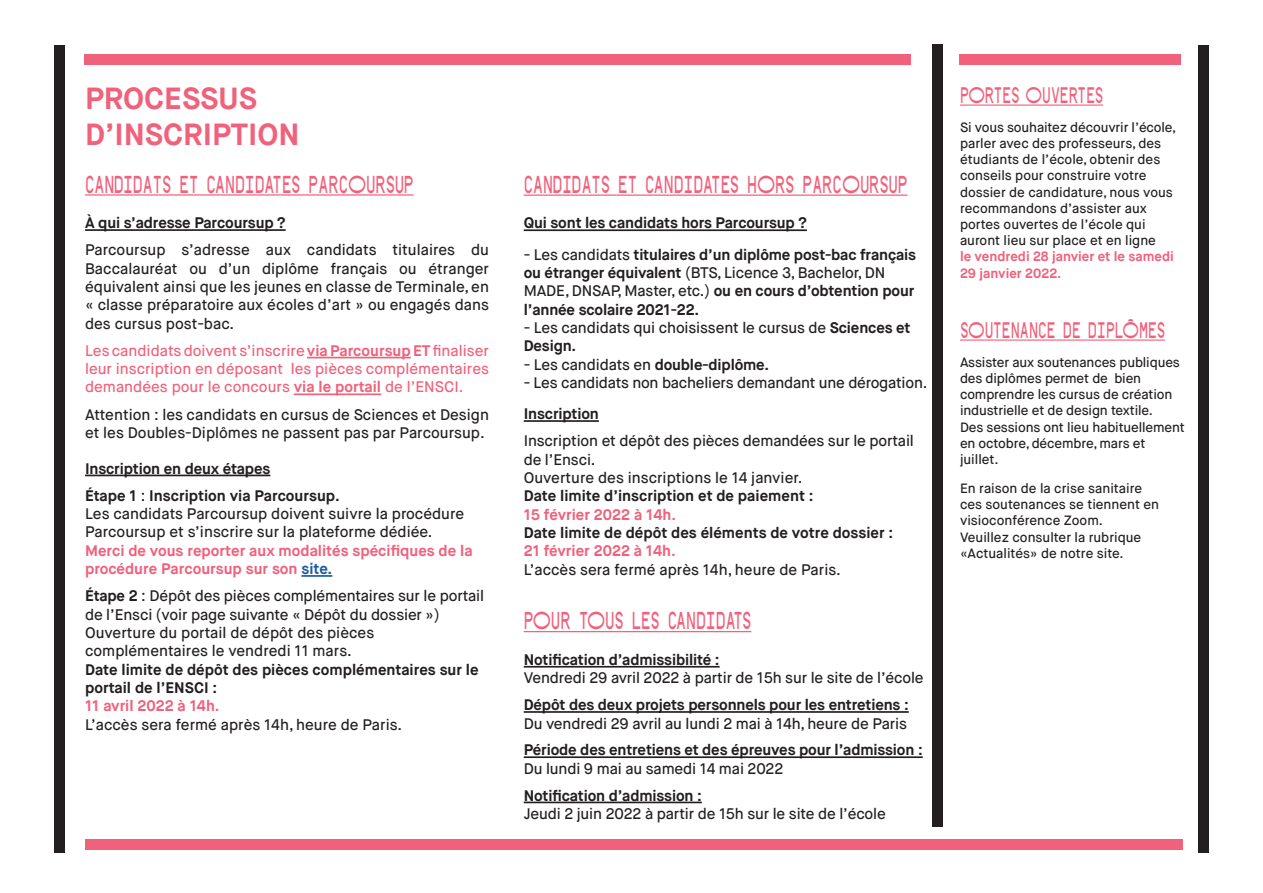
<style>
.page{position:relative;width:1263px;height:893px;background:#fff}
.page>*{position:absolute;margin:0;border:0;box-sizing:border-box;transform-origin:0 0}
.t1{font:700 30.6px/36.8px "Maison Neue";color:#f0617b}
.t2{font:24.45px "Atelier";color:#f0617b}
.t3{font:22.5px "Atelier";color:#f0617b}
.t4{font:500 15.3px/18.3px "Maison Neue";letter-spacing:-.01em;color:#231f20}
.t5{font:700 15.3px/18.3px "Maison Neue";letter-spacing:-.01em;color:#231f20}
.t6{font:500 15.3px/18.3px "Maison Neue";color:#f0617b;text-align:justify}
.t7{font:500 13.5px/16.2px "Maison Neue";color:#231f20}
.s1{font-weight:700}
.s2{font-weight:700;color:#f0617b}
.s3{font-weight:700;color:#175d9e}
.s4{font-weight:500}
.s5{color:#f0617b}
</style>
<div class="page">
<hr style="left:85px;top:194px;width:329px;height:2px;background:#f0617b">
<hr style="left:85px;top:229px;width:201px;height:2px;background:#231f20">
<hr style="left:307px;top:357px;width:104px;height:1px;background:#f0617b">
<hr style="left:294px;top:393px;width:87px;height:2px;background:#f0617b">
<hr style="left:85px;top:475px;width:185px;height:1px;background:#231f20">
<hr style="left:301px;top:575px;width:31px;height:2px;background:#175d9e">
<hr style="left:524px;top:195px;width:383px;height:1px;background:#f0617b">
<hr style="left:524px;top:229px;width:283px;height:2px;background:#231f20">
<hr style="left:524px;top:420px;width:75px;height:2px;background:#231f20">
<hr style="left:524px;top:631px;width:227px;height:1px;background:#f0617b">
<hr style="left:524px;top:666px;width:196px;height:2px;background:#231f20">
<hr style="left:524px;top:711px;width:385px;height:2px;background:#231f20">
<hr style="left:524px;top:756px;width:399px;height:2px;background:#231f20">
<hr style="left:524px;top:802px;width:178px;height:1px;background:#231f20">
<div style="left:85px;top:54px;width:826px;height:11px;background:#f0617b"></div>
<div style="left:54px;top:45px;width:11px;height:808px;background:#231f20"></div>
<div style="left:932px;top:45px;width:11px;height:782px;background:#231f20"></div>
<div style="left:1198px;top:45px;width:11px;height:808px;background:#231f20"></div>
<div style="left:959px;top:54px;width:222px;height:11px;background:#f0617b"></div>
<hr style="left:960px;top:105px;width:143px;height:1px;background:#f0617b">
<hr style="left:960px;top:339px;width:205px;height:2px;background:#f0617b">
<div style="left:85px;top:839px;width:1097px;height:11px;background:#f0617b"></div>
<p class="t1" style="left:85px;top:80px;width:216px">PROCESSUS<br>D’INSCRIPTION</p>
<p class="t2" style="left:85px;top:168px;width:330px">CANDIDATS ET CANDIDATES PARCOURSUP</p>
<p class="t5" style="left:85px;top:214px;width:202px">À qui s’adresse Parcoursup ?</p>
<p class="t4" style="left:85px;top:241px;width:405px;text-align:justify">Parcoursup s’adresse aux candidats titulaires du Baccalauréat ou d’un diplôme français ou étranger équivalent ainsi que les jeunes en classe de Terminale, en « classe préparatoire aux écoles d’art » ou engagés dans des cursus post-bac.</p>
<p class="t6" style="left:85px;top:341px;width:405px">Les candidats doivent s’inscrire <span class="s1">via ParcoursupET</span> finaliser leur inscription en déposant les pièces complémentaires demandées pour le concours <span class="s1">via le portail</span> de l’ENSCI.</p>
<p class="t4" style="left:85px;top:405px;width:405px">Attention : les candidats en cursus de Sciences et Design et les Doubles-Diplômes ne passent pas par Parcoursup.</p>
<p class="t5" style="left:85px;top:459px;width:187px">Inscription en deux étapes</p>
<p class="t4" style="left:85px;top:486px;width:389px"><span class="s1">Étape 1</span> : <span class="s1">Inscription via Parcoursup.<br></span>Les candidats Parcoursup doivent suivre la procédure Parcoursup et s’inscrire sur la plateforme dédiée.<br><span class="s2">Merci de vous reporter aux modalités spécifiques de la procédure Parcoursup sur son</span> <span class="s3">site.</span></p>
<p class="t4" style="left:85px;top:587px;width:401px"><span class="s1">Étape 2</span> : Dépôt des pièces complémentaires sur le portail de l’Ensci (voir page suivante « Dépôt du dossier »)</p>
<p class="t4" style="left:85px;top:623px;width:395px">Ouverture du portail de dépôt des pièces complémentaires le vendredi 11 mars.<br><span class="s1">Date limite de dépôt des pièces complémentaires sur le portail de l’ENSCI :<br></span><span class="s2">11 avril 2022 à 14h.</span></p>
<p class="t4" style="left:85px;top:715px;width:319px">L’accès sera fermé après 14h, heure de Paris.</p>
<p class="t2" style="left:524px;top:168px;width:385px">CANDIDATS ET CANDIDATES HORS PARCOURSUP</p>
<p class="t5" style="left:524px;top:214px;width:285px">Qui sont les candidats hors Parcoursup ?</p>
<p class="t5" style="left:524px;top:245px;width:394px"><span class="s4">- Les candidats</span> titulaires d’un diplôme post-bac français ou étranger équivalent <span class="s4">(BTS, Licence 3, Bachelor, DN MADE, DNSAP, Master, etc.)</span> ou en cours d’obtention pour l’année scolaire 2021-22.</p>
<p class="t4" style="left:524px;top:319px;width:388px">- Les candidats qui choisissent le cursus de <span class="s1">Sciences et<br>Design.</span></p>
<p class="t4" style="left:524px;top:355px;width:247px">- Les candidats en <span class="s1">double-diplôme.</span></p>
<p class="t4" style="left:524px;top:374px;width:405px">- Les candidats non bacheliers demandant une dérogation.</p>
<p class="t5" style="left:524px;top:405px;width:77px">Inscription</p>
<p class="t4" style="left:524px;top:432px;width:392px">Inscription et dépôt des pièces demandées sur le portail de l’Ensci.</p>
<p class="t4" style="left:524px;top:469px;width:280px">Ouverture des inscriptions le 14 janvier.</p>
<p class="t5" style="left:524px;top:487px;width:291px">Date limite d’inscription et de paiement :</p>
<p class="t5" style="left:524px;top:505px;width:371px"><span class="s5">15 février 2022 à 14h.<br></span>Date limite de dépôt des éléments de votre dossier :<br><span class="s5">21 février 2022 à 14h.</span></p>
<p class="t4" style="left:524px;top:560px;width:319px">L’accès sera fermé après 14h, heure de Paris.</p>
<p class="t2" style="left:524px;top:605px;width:229px">POUR TOUS LES CANDIDATS</p>
<p class="t5" style="left:524px;top:650px;width:197px">Notification d’admissibilité :</p>
<p class="t4" style="left:524px;top:669px;width:401px">Vendredi 29 avril 2022 à partir de 15h sur le site de l’école</p>
<p class="t5" style="left:524px;top:696px;width:387px">Dépôt des deux projets personnels pour les entretiens :</p>
<p class="t4" style="left:524px;top:714px;width:385px">Du vendredi 29 avril au lundi 2 mai à 14h, heure de Paris</p>
<p class="t5" style="left:524px;top:741px;width:400px">Période des entretiens et des épreuves pour l’admission :</p>
<p class="t4" style="left:524px;top:759px;width:261px">Du lundi 9 mai au samedi 14 mai 2022</p>
<p class="t4" style="left:524px;top:786px;width:364px"><span class="s1">Notification d’admission :<br></span>Jeudi 2 juin 2022 à partir de 15h sur le site de l’école</p>
<p class="t3" style="left:960px;top:80px;width:145px">PORTES OUVERTES</p>
<p class="t7" style="left:960px;top:119px;width:218px">Si vous souhaitez découvrir l’école, parler avec des professeurs, des étudiants de l’école, obtenir des conseils pour construire votre dossier de candidature, nous vous recommandons d’assister aux portes ouvertes de l’école qui auront lieu sur place et en ligne<br><span class="s2">le vendredi 28 janvier et le samedi<br>29 janvier 2022.</span></p>
<p class="t3" style="left:960px;top:315px;width:207px">SOUTENANCE DE DIPLÔMES</p>
<p class="t7" style="left:960px;top:354px;width:226px">Assister aux soutenances publiques des diplômes permet de bien comprendre les cursus de création industrielle et de design textile.<br>Des sessions ont lieu habituellement en octobre, décembre, mars et juillet.</p>
<p class="t7" style="left:960px;top:480px;width:201px">En raison de la crise sanitaire ces soutenances se tiennent en visioconférence Zoom.<br>Veuillez consulter la rubrique «Actualités» de notre site.</p>
</div>
